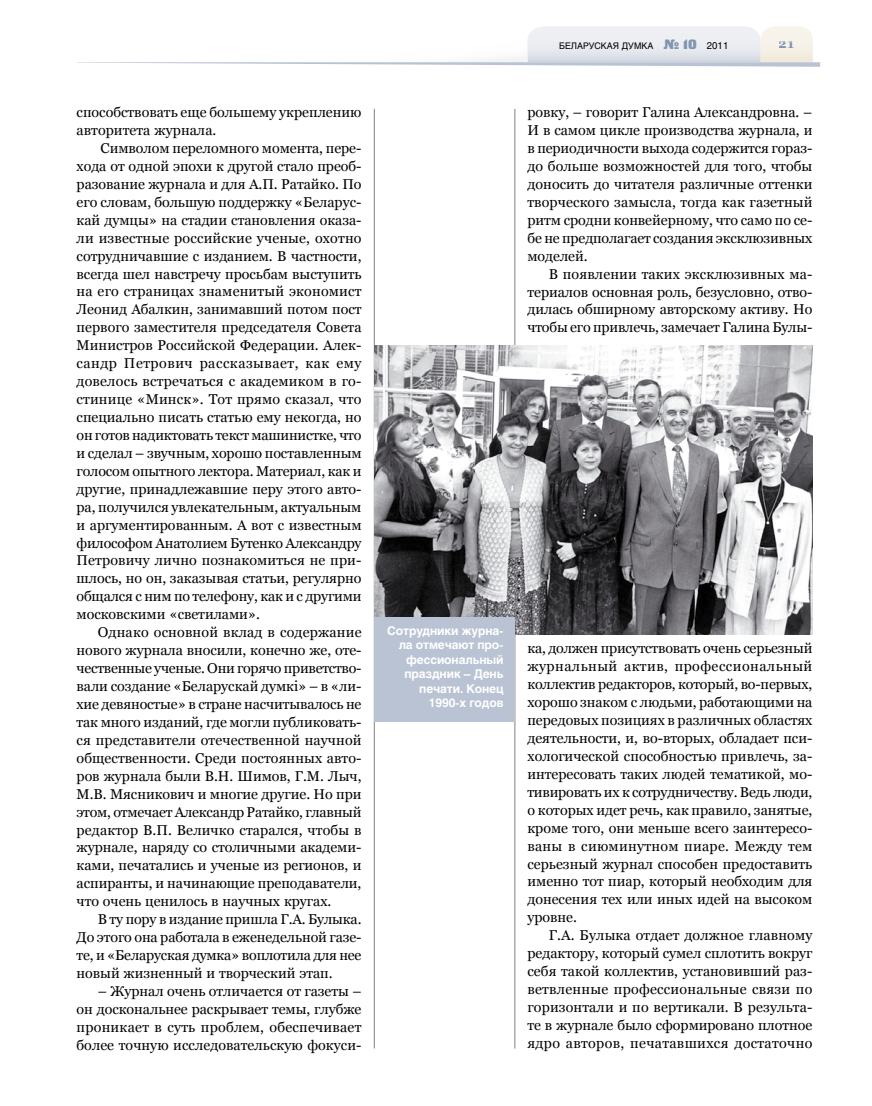
<style>
.page{position:relative;width:872px;height:1106px;background:#fff}
.page>*{position:absolute;margin:0;border:0;box-sizing:border-box;transform-origin:0 0}
.t1{font:14.25px/18px "Georgia";color:#000;text-align:justify}
.t2{font:700 13.5px "Georgia";color:#8095af}
.t3{font:700 12px/14.4px "Helios";letter-spacing:-.01em;color:#fff;text-align:right}
.t4{font:9px "Helios";color:#000}
.s1{font-family:"Black Grotesk C";font-size:13.5px;color:#8095af}
.s2{font-size:9.75px}
</style>
<div class="page">
<hr style="left:374px;top:109px;width:1px;height:939px;background:#818084">
<hr style="left:514px;top:109px;width:1px;height:939px;background:#818084">
<svg style="left:77px;top:26px;width:743px;height:41px"></svg>
<img style="left:374px;top:345px;width:438px;height:290px">
<div style="left:374px;top:617px;width:140px;height:104px;background:#b9c3d3"></div>
<p class="t1" style="left:77px;top:103px;width:286px">способствовать еще большему укреплению авторитета журнала.</p>
<p class="t1" style="left:77px;top:139px;width:286px;text-indent:24px">Символом переломного момента, пере&shy;хода от одной эпохи к другой стало преоб&shy;разование журнала и для А.П. Ратайко. По его словам, большую поддержку «Беларус&shy;кай думцы» на стадии становления оказа&shy;ли известные российские ученые, охотно сотрудничавшие с изданием. В частности, всегда шел навстречу просьбам выступить на его страницах знаменитый экономист Леонид Абалкин, занимавший потом пост первого заместителя председателя Совета Министров Российской Федерации. Алек&shy;сандр Петрович рассказывает, как ему довелось встречаться с академиком в го&shy;стинице «Минск». Тот прямо сказал, что специально писать статью ему некогда, но он готов надиктовать текст машинистке, что и сделал – звучным, хорошо поставленным голосом опытного лектора. Материал, как и другие, принадлежавшие перу этого авто&shy;ра, получился увлекательным, актуальным и аргументированным. А вот с известным философом Анатолием Бутенко Александру Петровичу лично познакомиться не при&shy;шлось, но он, заказывая статьи, регулярно общался с ним по телефону, как и с другими московскими «светилами».</p>
<p class="t1" style="left:77px;top:623px;width:286px;text-indent:21px">Однако основной вклад в содержание нового журнала вносили, конечно же, оте&shy;чественные ученые. Они горячо приветство&shy;вали создание «Беларускай думкі» – в «ли&shy;хие девяностые» в стране насчитывалось не так много изданий, где могли публиковать&shy;ся представители отечественной научной общественности. Среди постоянных авто&shy;ров журнала были В.Н. Шимов, Г.М. Лыч, М.В. Мясникович и многие другие. Но при этом, отмечает Александр Ратайко, главный редактор В.П. Величко старался, чтобы в журнале, наряду со столичными академи&shy;ками, печатались и ученые из регионов, и аспиранты, и начинающие преподаватели, что очень ценилось в научных кругах.</p>
<p class="t1" style="left:77px;top:910px;width:286px;text-indent:21px">В ту пору в издание пришла Г.А. Булыка.<br>До этого она работала в еженедельной газе&shy;те, и «Беларуская думка» воплотила для нее новый жизненный и творческий этап.</p>
<p class="t1" style="left:77px;top:982px;width:286px;text-indent:21px">– Журнал очень отличается от газеты – он доскональнее раскрывает темы, глубже проникает в суть проблем, обеспечивает более точную исследовательскую фокуси-</p>
<p class="t4" style="left:559px;top:40px;width:171px">БЕЛАРУСКАЯ ДУМКА <span class="s1">№ 10</span> <span class="s2">2011</span></p>
<p class="t2" style="left:779px;top:36px;width:17px">21</p>
<p class="t1" style="left:527px;top:103px;width:286px">ровку, – говорит Галина Александровна. – И в самом цикле производства журнала, и в периодичности выхода содержится гораз&shy;до больше возможностей для того, чтобы доносить до читателя различные оттенки творческого замысла, тогда как газетный ритм сродни конвейерному, что само по се&shy;бе не предполагает создания эксклюзивных моделей.</p>
<p class="t1" style="left:527px;top:265px;width:286px;text-indent:21px">В появлении таких эксклюзивных ма&shy;териалов основная роль, безусловно, отво&shy;дилась обширному авторскому активу. Но чтобы его привлечь, замечает Галина Булы-</p>
<p class="t3" style="left:387px;top:623px;width:118px">Сотрудники журна&shy;ла отмечают про&shy;фессиональный праздник – День печати. Конец<br>1990-х годов</p>
<p class="t1" style="left:527px;top:639px;width:286px">ка, должен присутствовать очень серьезный журнальный актив, профессиональный коллектив редакторов, который, во-первых, хорошо знаком с людьми, работающими на передовых позициях в различных областях деятельности, и, во-вторых, обладает пси&shy;хологической способностью привлечь, за&shy;интересовать таких людей тематикой, мо&shy;тивировать их к сотрудничеству. Ведь люди, о которых идет речь, как правило, занятые, кроме того, они меньше всего заинтересо&shy;ваны в сиюминутном пиаре. Между тем серьезный журнал способен предоставить именно тот пиар, который необходим для донесения тех или иных идей на высоком уровне.</p>
<p class="t1" style="left:527px;top:926px;width:286px;text-indent:21px">Г.А. Булыка отдает должное главному редактору, который сумел сплотить вокруг себя такой коллектив, установивший раз&shy;ветвленные профессиональные связи по горизонтали и по вертикали. В результа&shy;те в журнале было сформировано плотное ядро авторов, печатавшихся достаточно</p>
</div>
